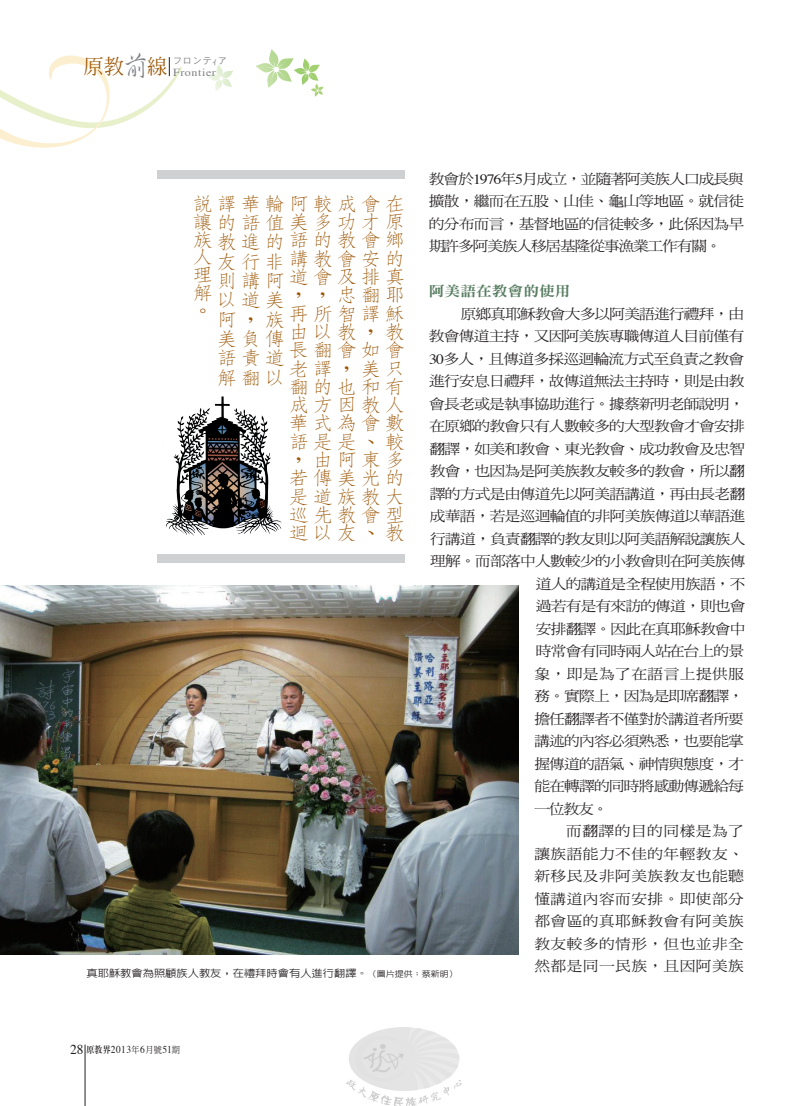
<style>
.page{position:relative;width:808px;height:1106px;background:#fff}
.page>*{position:absolute;margin:0;border:0;box-sizing:border-box;transform-origin:0 0}
.t1{font:300 18.9px/18.3px "AR Fang Song B5 HK";color:#9e5807;scale:1.11 1}
.t2{font:14.1px/22.5px "DF Ming Std W5";letter-spacing:-.05em;color:#231f20;text-align:justify;scale:1.11 1}
.t3{font:14.1px "DF Ming Std W5";letter-spacing:.025em;color:#231f20;scale:1.11 1}
.t4{font:14.1px "DF Ming Std W5";letter-spacing:.03em;color:#231f20;scale:1.11 1}
.t5{font:14.1px "DF Ming Std W9";color:#577d61;scale:1.11 1}
.t6{font:10.8px "Times";letter-spacing:.05em;color:#808285;scale:1.11 1}
.t7{font:10.5px "Times";letter-spacing:.05em;color:#231f20;scale:.9 1}
.t8{font:500 10.2px "AR Hei B5";color:#231f20;scale:1.11 1}
.t9{font:9px "Heisei Kaku Go Std W3";color:#808285}
.s1{font-family:"AR Xing Shu B5";font-weight:500;font-size:27.75px}
.s2{font-family:"Times"}
.s3{font-size:8.1px}
.s4{font-size:13.5px}
.s5{font-family:"AR Ming B5";font-weight:800;font-size:9px}
.s6{font-family:"DF Ming Std W5";font-size:9px}
</style>
<div class="page">
<svg style="left:256px;top:49px;width:68px;height:48px"></svg>
<svg style="left:208px;top:65px;width:25px;height:26px"></svg>
<hr style="left:85px;top:1044px;width:1px;height:62px;background:#231f20">
<svg style="left:0;top:55px;width:182px;height:93px"></svg>
<div style="left:157px;top:170px;width:248px;height:9px;background:#cfd0d2"></div>
<div style="left:157px;top:554px;width:248px;height:9px;background:#cfd0d2"></div>
<img style="left:0;top:585px;width:518px;height:370px">
<img style="left:166px;top:396px;width:116px;height:140px">
<img style="left:347px;top:1027px;width:114px;height:79px">
<p class="t6" style="left:83px;top:66px;width:121px"><sup>原教</sup><span class="s1">前</span><sup>線</sup> Frontier</p>
<p class="t9" style="left:173px;top:55px;width:55px">フロンテ<sub>ｲ</sub>ア</p>
<p class="t2" style="left:429px;top:167px;width:286px">教會於<span class="s2">1976</span>年<span class="s2">5</span>月成立，並隨著阿美族人口成長與擴散，繼而在五股、山佳、龜山等地區。就信徒的分布而言，基督地區的信徒較多，此係因為早期許多阿美族人移居基隆從事漁業工作有關。</p>
<p class="t5" style="left:429px;top:283px;width:129px">阿美語在教會的使用</p>
<p class="t2" style="left:461px;top:302px;width:257px">原鄉真耶穌教會大多以阿美語進行禮拜，由</p>
<p class="t2" style="left:429px;top:325px;width:286px">教會傳道主持，又因阿美族專職傳道人目前僅有</p>
<p class="t2" style="left:429px;top:347px;width:285px"><span class="s2">30</span>多人，且傳道多採巡迴輪流方式至負責之教會</p>
<p class="t2" style="left:429px;top:370px;width:286px">進行安息日禮拜，故傳道無法主持時，則是由教</p>
<p class="t2" style="left:429px;top:392px;width:286px">會長老或是執事協助進行。據蔡新明老師說明，</p>
<p class="t2" style="left:429px;top:415px;width:286px">在原鄉的教會只有人數較多的大型教會才會安排</p>
<p class="t2" style="left:429px;top:437px;width:286px">翻譯，如美和教會、東光教會、成功教會及忠智</p>
<p class="t2" style="left:430px;top:460px;width:286px">教會，也因為是阿美族教友較多的教會，所以翻</p>
<p class="t2" style="left:430px;top:482px;width:286px">譯的方式是由傳道先以阿美語講道，再由長老翻</p>
<p class="t2" style="left:430px;top:505px;width:286px">成華語，若是巡迴輪值的非阿美族傳道以華語進</p>
<p class="t2" style="left:430px;top:527px;width:286px">行講道，負責翻譯的教友則以阿美語解說讓族人</p>
<p class="t2" style="left:430px;top:550px;width:286px">理解。而部落中人數較少的小教會則在阿美族傳</p>
<p class="t2" style="left:536px;top:572px;width:190px">道人的講道是全程使用族語，不</p>
<p class="t2" style="left:536px;top:595px;width:190px">過若有是有來訪的傳道，則也會</p>
<p class="t2" style="left:536px;top:617px;width:190px">安排翻譯。因此在真耶穌教會中</p>
<p class="t2" style="left:536px;top:640px;width:189px">時常會有同時兩人站在台上的景</p>
<p class="t3" style="left:534px;top:666px;width:190px">象，即是為了在語言上提供服</p>
<p class="t2" style="left:534px;top:685px;width:190px">務。實際上，因為是即席翻譯，</p>
<p class="t2" style="left:534px;top:707px;width:190px">擔任翻譯者不僅對於講道者所要</p>
<p class="t2" style="left:534px;top:730px;width:190px">講述的內容必須熟悉，也要能掌</p>
<p class="t2" style="left:534px;top:752px;width:190px">握傳道的語氣、神情與態度，才</p>
<p class="t2" style="left:534px;top:775px;width:190px">能在轉譯的同時將感動傳遞給每</p>
<p class="t2" style="left:534px;top:797px;width:68px">一位教友。</p>
<p class="t4" style="left:566px;top:823px;width:162px">而翻譯的目的同樣是為了</p>
<p class="t3" style="left:534px;top:846px;width:190px">讓族語能力不佳的年輕教友、</p>
<p class="t3" style="left:534px;top:868px;width:190px">新移民及非阿美族教友也能聽</p>
<p class="t3" style="left:534px;top:891px;width:190px">懂講道內容而安排。即使部分</p>
<p class="t3" style="left:534px;top:913px;width:190px">都會區的真耶穌教會有阿美族</p>
<p class="t3" style="left:534px;top:936px;width:190px">教友較多的情形，但也並非全</p>
<p class="t3" style="left:534px;top:958px;width:190px">然都是同一民族，且因阿美族</p>
<p class="t1" style="left:192px;top:194px;width:191px">說譯華輪阿較成會在讓的語值美多功才原族<br>人<br>理<br>解<br>。</p>
<p class="t1" style="left:288px;top:231px;width:106px">語的教會鄉講教會安的道會及排真，<br>再所智譯穌由以教，<br>長翻會如會老譯，<br>翻的也和有成方因教人華式為會數語是是、<br>，<br>若傳美光的是道族教大巡先教會型迴以友、</p>
<p class="t1" style="left:216px;top:232px;width:62px;line-height:19.4px">教進的友行非則講阿以道美阿，<br>美負傳語責道解翻以</p>
<p class="t1" style="left:336px;top:286px;width:61px">忠翻耶</p>
<p class="t1" style="left:312px;top:286px;width:12px">，</p>
<p class="t1" style="left:264px;top:310px;width:19px">族</p>
<p class="t1" style="left:384px;top:322px;width:19px">教</p>
<p class="t1" style="left:360px;top:359px;width:38px">美只</p>
<p class="t1" style="left:384px;top:432px;width:19px">較</p>
<p class="t1" style="left:312px;top:451px;width:82px">由阿東多</p>
<p class="t1" style="left:384px;top:524px;width:19px">教</p>
<p class="t8" style="left:87px;top:967px;width:336px">真耶穌教會為照顧族人教友，在禮拜時會有人進行翻譯。<span class="s3">（圖片提供：蔡新明）</span></p>
<p class="t7" style="left:70px;top:1042px;width:124px"><span class="s4">28</span> <span class="s5">原教界</span>2013<span class="s6">年</span>6<span class="s6">月號</span>51<span class="s6">期</span></p>
</div>
